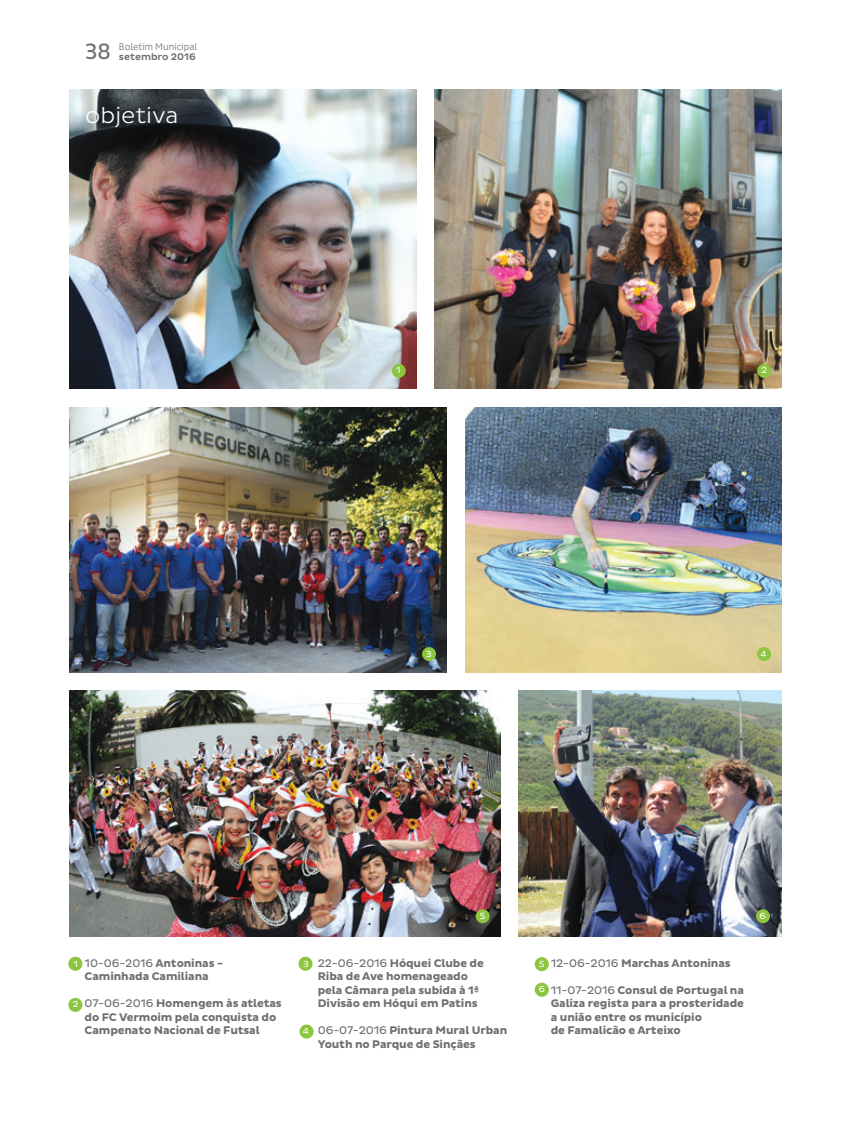
<style>
.page{position:relative;width:851px;height:1127px;background:#fff}
.page>*{position:absolute;margin:0;border:0;box-sizing:border-box;transform-origin:0 0}
.t1{font:300 22.5px "Pluto Sans";color:#fff}
.t2{font:22.5px "Pluto Sans Cond";color:#706e6e}
.t3{font:700 11.25px/13.5px "Pluto Sans";letter-spacing:-.01em;color:#706e6e}
.t4{font:300 9.75px "Pluto Sans Cond";color:#706e6e}
.t5{font:500 9.75px "Pluto Sans";color:#706e6e}
.t6{font:9px "Pluto Sans";color:#fff}
.s1{font-weight:400}
</style>
<div class="page">
<img style="left:69px;top:691px;width:431px;height:245px">
<img style="left:518px;top:691px;width:263px;height:245px">
<img style="left:434px;top:90px;width:347px;height:298px">
<img style="left:69px;top:90px;width:347px;height:298px">
<img style="left:465px;top:407px;width:316px;height:265px">
<img style="left:69px;top:407px;width:378px;height:265px">
<div style="left:68px;top:957px;width:14px;height:14px;background:#8bc63e;border-radius:50%"></div>
<div style="left:298px;top:957px;width:14px;height:14px;background:#8bc63e;border-radius:50%"></div>
<div style="left:534px;top:957px;width:14px;height:14px;background:#8bc63e;border-radius:50%"></div>
<div style="left:68px;top:998px;width:14px;height:14px;background:#8bc63e;border-radius:50%"></div>
<div style="left:299px;top:1024px;width:14px;height:14px;background:#8bc63e;border-radius:50%"></div>
<div style="left:534px;top:982px;width:14px;height:15px;background:#8bc63e;border-radius:50%"></div>
<div style="left:392px;top:364px;width:13px;height:14px;background:#8bc63e;border-radius:50%"></div>
<div style="left:757px;top:364px;width:14px;height:14px;background:#8bc63e;border-radius:50%"></div>
<div style="left:422px;top:647px;width:14px;height:14px;background:#8bc63e;border-radius:50%"></div>
<div style="left:475px;top:909px;width:14px;height:14px;background:#8bc63e;border-radius:50%"></div>
<div style="left:755px;top:909px;width:14px;height:14px;background:#8bc63e;border-radius:50%"></div>
<div style="left:757px;top:647px;width:14px;height:14px;background:#8bc63e;border-radius:50%"></div>
<h1 class="t2" style="left:85px;top:39px;width:27px">38</h1>
<p class="t4" style="left:119px;top:41px;width:80px">Boletim Municipal</p>
<p class="t5" style="left:119px;top:51px;width:78px">setembro 2016</p>
<h1 class="t1" style="left:85px;top:103px;width:95px">objetiva</h1>
<p class="t6" style="left:396px;top:365px;width:6px">1</p>
<p class="t6" style="left:761px;top:365px;width:7px">2</p>
<p class="t6" style="left:426px;top:648px;width:7px">3</p>
<p class="t6" style="left:760px;top:648px;width:8px">4</p>
<p class="t3" style="left:85px;top:956px;width:140px"><span class="s1">10-06-2016</span> Antoninas -<br>Caminhada Camiliana</p>
<p class="t3" style="left:85px;top:997px;width:199px"><span class="s1">07-06-2016</span> Homengem às atletas do FC Vermoim pela conquista do<br>Campenato Nacional de Futsal</p>
<p class="t6" style="left:74px;top:958px;width:6px">1</p>
<p class="t6" style="left:73px;top:999px;width:7px">2</p>
<p class="t6" style="left:480px;top:910px;width:7px">5</p>
<p class="t6" style="left:759px;top:911px;width:8px">6</p>
<p class="t6" style="left:303px;top:958px;width:7px">3</p>
<p class="t6" style="left:303px;top:1026px;width:8px">4</p>
<p class="t3" style="left:318px;top:956px;width:167px"><span class="s1">22-06-2016</span> Hóquei Clube de<br>Riba de Ave homenageado pela Câmara pela subida à 1ª<br>Divisão em Hóqui em Patins</p>
<p class="t3" style="left:318px;top:1024px;width:191px"><span class="s1">06-07-2016</span> Pintura Mural Urban<br>Youth no Parque de Sinçães</p>
<p class="t3" style="left:550px;top:956px;width:181px"><span class="s1">12-06-2016</span> Marchas Antoninas</p>
<p class="t3" style="left:550px;top:983px;width:195px"><span class="s1">11-07-2016</span> Consul de Portugal na<br>Galiza regista para a prosteridade a união entre os município<br>de Famalicão e Arteixo</p>
<p class="t6" style="left:539px;top:958px;width:7px">5</p>
<p class="t6" style="left:538px;top:984px;width:8px">6</p>
</div>
